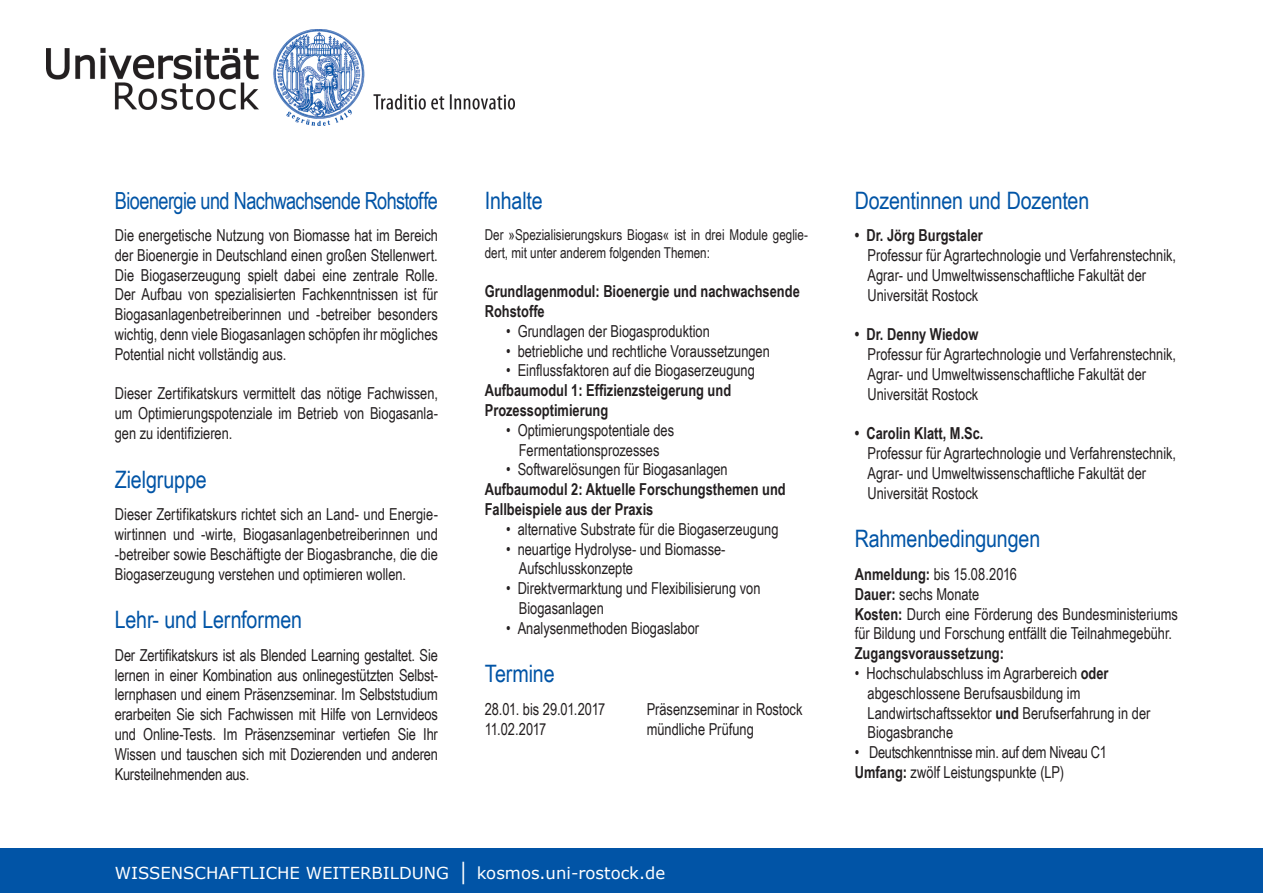
<style>
.page{position:relative;width:1263px;height:893px;background:#fff}
.page>*{position:absolute;margin:0;border:0;box-sizing:border-box;transform-origin:0 0}
.t1{font:24px "Arial Narrow";letter-spacing:-.005em;color:#0154a6}
.t2{font:23.55px "Arial Narrow";letter-spacing:-.025em;color:#0154a6;scale:.94 1}
.t3{font:16.5px/19.8px "Arial Narrow";color:#231f20;scale:.95 1}
.t4{font:700 16.5px/19.8px "Arial Narrow";color:#231f20;scale:.95 1}
.t5{font:16.5px/19.8px "Arial Narrow";letter-spacing:-.02em;color:#231f20;scale:.95 1}
.t6{font:16.5px "Verdana";color:#fff}
.t7{font:15px/18px "Arial Narrow";color:#231f20;scale:.95 1}
.s1{font-family:"Arial Narrow";font-size:24px}
.s2{font-weight:700}
</style>
<div class="page">
<img style="left:47px;top:30px;width:467px;height:96px">
<div style="left:0;top:848px;width:1263px;height:45px;background:#0154a6"></div>
<h2 class="t2" style="left:115px;top:183px;width:345px">Bioenergie und Nachwachsende Rohstoffe</h2>
<p class="t3" style="left:115px;top:225px;width:342px;text-align:justify">Die energetische Nutzung von Biomasse hat im Bereich der Bioenergie in Deutschland einen großen Stellenwert.<br>Die Biogaserzeugung spielt dabei eine zentrale Rolle.<br>Der Aufbau von spezialisierten Fachkenntnissen ist für Biogasanlagenbetreiberinnen und -betreiber besonders wichtig, denn viele Biogasanlagen schöpfen ihr mögliches Potential nicht vollständig aus.</p>
<p class="t3" style="left:115px;top:383px;width:342px;text-align:justify">Dieser Zertifikatskurs vermittelt das nötige Fachwissen, um Optimierungspotenziale im Betrieb von Biogasanla&shy;gen zu identifizieren.</p>
<h1 class="t1" style="left:115px;top:462px;width:94px">Zielgruppe</h1>
<p class="t3" style="left:115px;top:504px;width:342px;text-align:justify">Dieser Zertifikatskurs richtet sich an Land- und Energie&shy;wirtinnen und -wirte, Biogasanlagenbetreiberinnen und -betreiber sowie Beschäftigte der Biogasbranche, die die Biogaserzeugung verstehen und optimieren wollen.</p>
<h1 class="t1" style="left:115px;top:602px;width:189px">Lehr- und Lernformen</h1>
<p class="t3" style="left:115px;top:644px;width:342px;text-align:justify">Der Zertifikatskurs ist als Blended Learning gestaltet. Sie lernen in einer Kombination aus onlinegestützten Selbst&shy;lernphasen und einem Präsenzseminar. Im Selbststudium erarbeiten Sie sich Fachwissen mit Hilfe von Lernvideos und Online-Tests. Im Präsenzseminar vertiefen Sie Ihr Wissen und tauschen sich mit Dozierenden und anderen Kursteilnehmenden aus.</p>
<h1 class="t1" style="left:485px;top:183px;width:59px">Inhalte</h1>
<p class="t7" style="left:485px;top:225px;width:342px">Der »Spezialisierungskurs Biogas« ist in drei Module geglie&shy;dert, mit unter anderem folgenden Themen:</p>
<p class="t4" style="left:485px;top:281px;width:333px">Grundlagenmodul: Bioenergie und nachwachsende<br>Rohstoffe</p>
<p class="t3" style="left:506px;top:320px;width:216px">• Grundlagen der Biogasproduktion</p>
<p class="t3" style="left:506px;top:340px;width:279px">• betriebliche und rechtliche Voraussetzungen</p>
<p class="t3" style="left:506px;top:360px;width:263px">• Einflussfaktoren auf die Biogaserzeugung</p>
<p class="t4" style="left:485px;top:380px;width:261px">Aufbaumodul 1: Effizienzsteigerung und<br>Prozessoptimierung</p>
<p class="t3" style="left:506px;top:419px;width:178px;text-align:center">• Optimierungspotentiale des<br>Fermentationsprozesses</p>
<p class="t3" style="left:506px;top:459px;width:235px">• Softwarelösungen für Biogasanlagen</p>
<p class="t4" style="left:485px;top:479px;width:318px">Aufbaumodul 2: Aktuelle Forschungsthemen und<br>Fallbeispiele aus der Praxis</p>
<p class="t3" style="left:506px;top:518px;width:288px">• alternative Substrate für die Biogaserzeugung</p>
<p class="t3" style="left:519px;top:538px;width:219px;text-indent:-13px">• neuartige Hydrolyse- und Biomasse-<br>Aufschlusskonzepte</p>
<p class="t3" style="left:519px;top:578px;width:256px;text-indent:-13px">• Direktvermarktung und Flexibilisierung von<br>Biogasanlagen</p>
<p class="t3" style="left:506px;top:617px;width:205px">• Analysenmethoden Biogaslabor</p>
<h1 class="t1" style="left:485px;top:656px;width:71px">Termine</h1>
<p class="t3" style="left:485px;top:699px;width:128px">28.01. bis 29.01.2017</p>
<p class="t3" style="left:647px;top:699px;width:165px">Präsenzseminar in Rostock</p>
<p class="t3" style="left:485px;top:718px;width:66px">11.02.2017</p>
<p class="t3" style="left:647px;top:718px;width:114px">mündliche Prüfung</p>
<p class="t6" style="left:115px;top:862px;width:552px">WISSENSCHAFTLICHE WEITERBILDUNG <span class="s1">|</span> KOSMOS.UNI-ROSTOCK.DE</p>
<h1 class="t1" style="left:855px;top:183px;width:236px">Dozentinnen und Dozenten</h1>
<p class="t4" style="left:855px;top:225px;width:136px">• Dr. Jörg Burgstaler</p>
<p class="t3" style="left:867px;top:245px;width:326px">Professur für Agrartechnologie und Verfahrenstechnik,<br>Agrar- und Umweltwissenschaftliche Fakultät der<br>Universität Rostock</p>
<p class="t4" style="left:855px;top:324px;width:132px">• Dr. Denny Wiedow</p>
<p class="t3" style="left:867px;top:344px;width:326px">Professur für Agrartechnologie und Verfahrenstechnik,<br>Agrar- und Umweltwissenschaftliche Fakultät der<br>Universität Rostock</p>
<p class="t4" style="left:855px;top:423px;width:137px">• Carolin Klatt, M.Sc.</p>
<p class="t3" style="left:867px;top:443px;width:326px">Professur für Agrartechnologie und Verfahrenstechnik,<br>Agrar- und Umweltwissenschaftliche Fakultät der<br>Universität Rostock</p>
<h1 class="t1" style="left:855px;top:521px;width:187px">Rahmenbedingungen</h1>
<p class="t3" style="left:855px;top:564px;width:342px"><span class="s2">Anmeldung:</span> bis 15.08.2016<br><span class="s2">Dauer:</span> sechs Monate<br><span class="s2">Kosten:</span> Durch eine Förderung des Bundesministeriums für Bildung und Forschung entfällt die Teilnahmegebühr.</p>
<p class="t4" style="left:855px;top:643px;width:159px">Zugangsvoraussetzung:</p>
<p class="t3" style="left:867px;top:663px;width:299px;text-indent:-13px">• Hochschulabschluss im Agrarbereich <span class="s2">oder </span>abgeschlossene Berufsausbildung im Landwirtschaftssektor <span class="s2">und</span> Berufserfahrung in der Biogasbranche</p>
<p class="t5" style="left:855px;top:742px;width:267px">• Deutschkenntnisse min. auf dem Niveau C1<br><span class="s2">Umfang:</span> zwölf Leistungspunkte (LP)</p>
</div>
